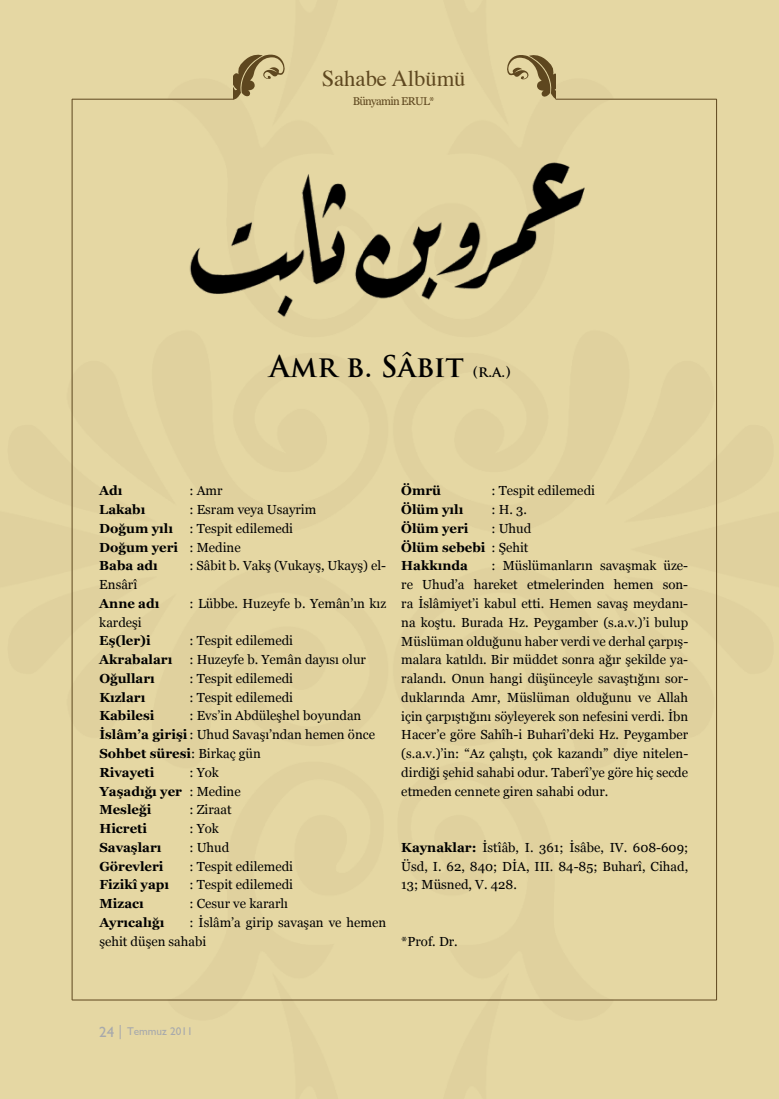
<style>
.page{position:relative;width:779px;height:1099px;background:#fff}
.page>*{position:absolute;margin:0;border:0;box-sizing:border-box;transform-origin:0 0}
.t1{font:700 29.12px "Trajan Pro";color:#000}
.t2{font:22.62px "Times";color:#5e471f}
.t3{font:13.12px/18.8px "Georgia";color:#000}
.t4{font:700 13.12px/18.8px "Georgia";color:#000}
.t5{font:11.38px "Georgia";letter-spacing:-.06em;color:#5e471f}
.t6{font:11.25px "Gill Sans";color:#a7a9ac}
.s1{font-size:15px}
.s2{font-weight:700}
.s3{font-weight:400}
</style>
<div class="page">
<div style="left:0;top:0;width:778px;height:1098px;background:#e5d7a3"></div>
<svg style="left:120px;top:1024px;width:1px;height:15px"></svg>
<hr style="left:72px;top:99px;width:162px;height:1px;background:#5e471f">
<hr style="left:716px;top:99px;width:1px;height:901px;background:#5e471f">
<hr style="left:72px;top:99px;width:1px;height:901px;background:#5e471f">
<hr style="left:555px;top:99px;width:161px;height:1px;background:#5e471f">
<svg style="left:234px;top:53px;width:52px;height:47px;background:#b7a676"></svg>
<svg style="left:505px;top:53px;width:50px;height:48px;background:#baa979"></svg>
<hr style="left:72px;top:999px;width:644px;height:1px;background:#5e471f">
<img style="left:188px;top:156px;width:403px;height:166px">
<h2 class="t2" style="left:321px;top:57px;width:145px">Sahabe Albümü</h2>
<p class="t5" style="left:352px;top:94px;width:83px">Bünyamin ERUL*</p>
<h1 class="t1" style="left:269px;top:348px;width:242px">Amr b. Sâbit <span class="s1">(r.a.)</span></h1>
<p class="t4" style="left:99px;top:481px;width:25px">Adı</p>
<p class="t3" style="left:189px;top:481px;width:35px">: Amr</p>
<p class="t4" style="left:99px;top:500px;width:48px">Lakabı</p>
<p class="t3" style="left:99px;top:500px;width:218px;text-indent:90px">: Esram veya Usayrim<br><span class="s2">Doğum yılı</span> : Tespit edilemedi<br><span class="s2">Doğum yeri</span> : Medine<br><span class="s2">Baba adı</span></p>
<p class="t3" style="left:189px;top:556px;width:198px">: Sâbit b. Vakş (Vukayş, Ukayş) el-</p>
<p class="t3" style="left:99px;top:575px;width:39px">Ensârî</p>
<p class="t4" style="left:99px;top:593px;width:62px">Anne adı</p>
<p class="t3" style="left:189px;top:594px;width:198px">: Lübbe. Huzeyfe b. Yemân’ın kız</p>
<p class="t3" style="left:99px;top:612px;width:44px">kardeşi</p>
<p class="t4" style="left:99px;top:631px;width:53px">Eş(ler)i</p>
<p class="t3" style="left:189px;top:631px;width:105px">: Tespit edilemedi</p>
<p class="t4" style="left:99px;top:650px;width:75px">Akrabaları</p>
<p class="t3" style="left:189px;top:650px;width:178px">: Huzeyfe b. Yemân dayısı olur</p>
<p class="t4" style="left:99px;top:668px;width:57px">Oğulları</p>
<p class="t3" style="left:189px;top:669px;width:105px">: Tespit edilemedi</p>
<p class="t4" style="left:99px;top:687px;width:48px">Kızları</p>
<p class="t3" style="left:189px;top:687px;width:105px">: Tespit edilemedi</p>
<p class="t4" style="left:99px;top:706px;width:57px">Kabilesi</p>
<p class="t3" style="left:99px;top:706px;width:277px;text-indent:90px">: Evs’in Abdüleşhel boyundan<br><span class="s2">İslâm’a girişi</span>: Uhud Savaşı’ndan hemen önce<br><span class="s2">Sohbet süresi</span>: Birkaç gün<br><span class="s2">Rivayeti</span></p>
<p class="t4" style="left:99px;top:762px;width:143px;text-indent:90px"><span class="s3">: Yok<br></span>Yaşadığı yer <span class="s3">: Medine<br></span>Mesleği</p>
<p class="t3" style="left:189px;top:800px;width:44px">: Ziraat</p>
<p class="t4" style="left:99px;top:819px;width:49px">Hicreti</p>
<p class="t3" style="left:189px;top:819px;width:31px">: Yok</p>
<p class="t4" style="left:99px;top:837px;width:64px">Savaşları</p>
<p class="t3" style="left:189px;top:837px;width:41px">: Uhud</p>
<p class="t4" style="left:99px;top:856px;width:66px">Görevleri</p>
<p class="t3" style="left:189px;top:856px;width:105px">: Tespit edilemedi</p>
<p class="t4" style="left:99px;top:875px;width:71px">Fizikî yapı</p>
<p class="t3" style="left:189px;top:875px;width:105px">: Tespit edilemedi</p>
<p class="t4" style="left:99px;top:894px;width:46px">Mizacı</p>
<p class="t3" style="left:189px;top:894px;width:100px">: Cesur ve kararlı</p>
<p class="t4" style="left:99px;top:912px;width:66px">Ayrıcalığı</p>
<p class="t3" style="left:99px;top:912px;width:288px;text-indent:90px">: İslâm’a girip savaşan ve hemen şehit düşen sahabi</p>
<p class="t4" style="left:401px;top:481px;width:41px">Ömrü</p>
<p class="t3" style="left:491px;top:481px;width:105px">: Tespit edilemedi</p>
<p class="t4" style="left:401px;top:500px;width:64px">Ölüm yılı</p>
<p class="t3" style="left:491px;top:500px;width:37px">: H. 3.</p>
<p class="t4" style="left:401px;top:519px;width:69px">Ölüm yeri</p>
<p class="t4" style="left:401px;top:519px;width:131px;text-indent:90px"><span class="s3">: Uhud<br></span>Ölüm sebebi <span class="s3">: Şehit<br></span>Hakkında</p>
<p class="t3" style="left:401px;top:556px;width:288px;text-align:justify;text-indent:90px">: Müslümanların savaşmak üze&shy;re Uhud’a hareket etmelerinden hemen son&shy;ra İslâmiyet’i kabul etti. Hemen savaş meydanı&shy;na koştu. Burada Hz. Peygamber (s.a.v.)’i bulup Müslüman olduğunu haber verdi ve derhal çarpış&shy;malara katıldı. Bir müddet sonra ağır şekilde ya&shy;ralandı. Onun hangi düşünceyle savaştığını sor&shy;duklarında Amr, Müslüman olduğunu ve Allah için çarpıştığını söyleyerek son nefesini verdi. İbn Hacer’e göre Sahîh-i Buharî’deki Hz. Peygamber (s.a.v.)’in: “Az çalıştı, çok kazandı” diye nitelen&shy;dirdiği şehid sahabi odur. Taberî’ye göre hiç secde etmeden cennete giren sahabi odur.</p>
<p class="t3" style="left:401px;top:837px;width:288px;text-align:justify"><span class="s2">Kaynaklar:</span> İstîâb, I. 361; İsâbe, IV. 608-609; Üsd, I. 62, 840; DİA, III. 84-85; Buharî, Cihad, 13; Müsned, V. 428.</p>
<p class="t3" style="left:401px;top:931px;width:58px">*Prof. Dr.</p>
<p class="t6" style="left:99px;top:1025px;width:95px"><span class="s1">24</span> Temmuz 2011</p>
</div>
